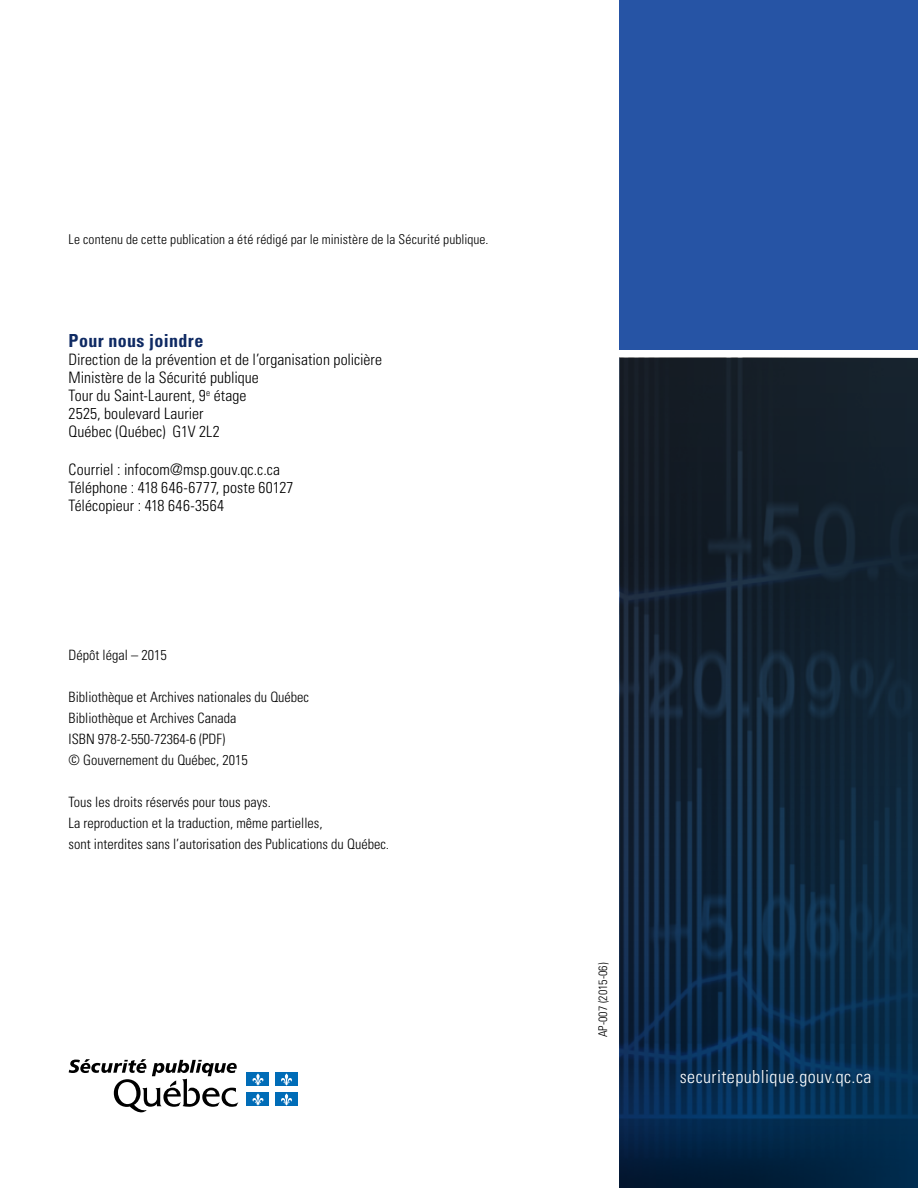
<style>
.page{position:relative;width:918px;height:1188px;background:#fff}
.page>*{position:absolute;margin:0;border:0;box-sizing:border-box;transform-origin:0 0}
.t1{font:300 condensed 18px "Univers LT Std";letter-spacing:.025em;color:#fff}
.Titre_3{font:700 condensed 18px "Univers LT Std";letter-spacing:.02em;color:#0f2a63}
.Texte_courant{font:300 condensed 15.75px/18px "Univers LT Std";letter-spacing:.005em;color:#000}
.t2{font:300 condensed 14.25px/21px "Univers LT Std";color:#000}
.Texte_courant-2{font:300 condensed 13.5px "Univers LT Std";letter-spacing:.01em;color:#000}
.t3{font:300 condensed 12px "Univers LT Std";color:#000}
.s1{font-stretch:normal;font-size:12px}
</style>
<div class="page">
<svg style="left:69px;top:1059px;width:169px;height:54px"></svg>
<div style="left:247px;top:1073px;width:22px;height:13px;background:#006cb7"></div>
<svg style="left:252px;top:1073px;width:12px;height:13px"></svg>
<div style="left:275px;top:1073px;width:23px;height:13px;background:#006cb7"></div>
<svg style="left:281px;top:1073px;width:11px;height:13px"></svg>
<div style="left:247px;top:1093px;width:22px;height:13px;background:#006cb7"></div>
<svg style="left:252px;top:1093px;width:12px;height:13px"></svg>
<div style="left:275px;top:1093px;width:23px;height:13px;background:#006cb7"></div>
<svg style="left:281px;top:1093px;width:11px;height:13px"></svg>
<svg style="left:620px;top:358px;width:298px;height:830px;background:#0f253a"></svg>
<div style="left:619px;top:0;width:299px;height:350px;background:#2654a5"></div>
<p class="Texte_courant-2" style="left:69px;top:231px;width:422px">Le contenu de cette publication a été rédigé par le ministère de la Sécurité publique.</p>
<p class="Titre_3" style="left:69px;top:329px;width:136px">Pour nous joindre</p>
<p class="Texte_courant" style="left:69px;top:350px;width:315px">Direction de la prévention et de l’organisation policière Ministère de la Sécurité publique<br>Tour du Saint-Laurent, 9<sup>e</sup> étage<br>2525, boulevard Laurier<br>Québec (Québec) G1V 2L2</p>
<p class="Texte_courant" style="left:69px;top:460px;width:227px">Courriel : infocom@msp.gouv.qc.c.ca<br>Téléphone : 418 646-6777, poste 60127<br>Télécopieur : 418 646-3564</p>
<p class="t2" style="left:69px;top:644px;width:100px">Dépôt légal – 2015</p>
<p class="t2" style="left:69px;top:686px;width:242px">Bibliothèque et Archives nationales du Québec</p>
<p class="t2" style="left:69px;top:707px;width:169px">Bibliothèque et Archives Canada</p>
<p class="t2" style="left:69px;top:728px;width:158px">ISBN 978-2-550-72364-6 (PDF)</p>
<p class="t2" style="left:69px;top:749px;width:181px">© Gouvernement du Québec, 2015</p>
<p class="t2" style="left:69px;top:791px;width:322px">Tous les droits réservés pour tous pays.<br>La reproduction et la traduction, même partielles,<br>sont interdites sans l’autorisation des Publications du Québec<span class="s1">.</span></p>
<p class="t3" style="left:596px;top:1037px;width:76px;rotate:-90deg">AP-007 (2015-06)</p>
<p class="t1" style="left:680px;top:1066px;width:193px">securitepublique.gouv.qc.ca</p>
</div>
